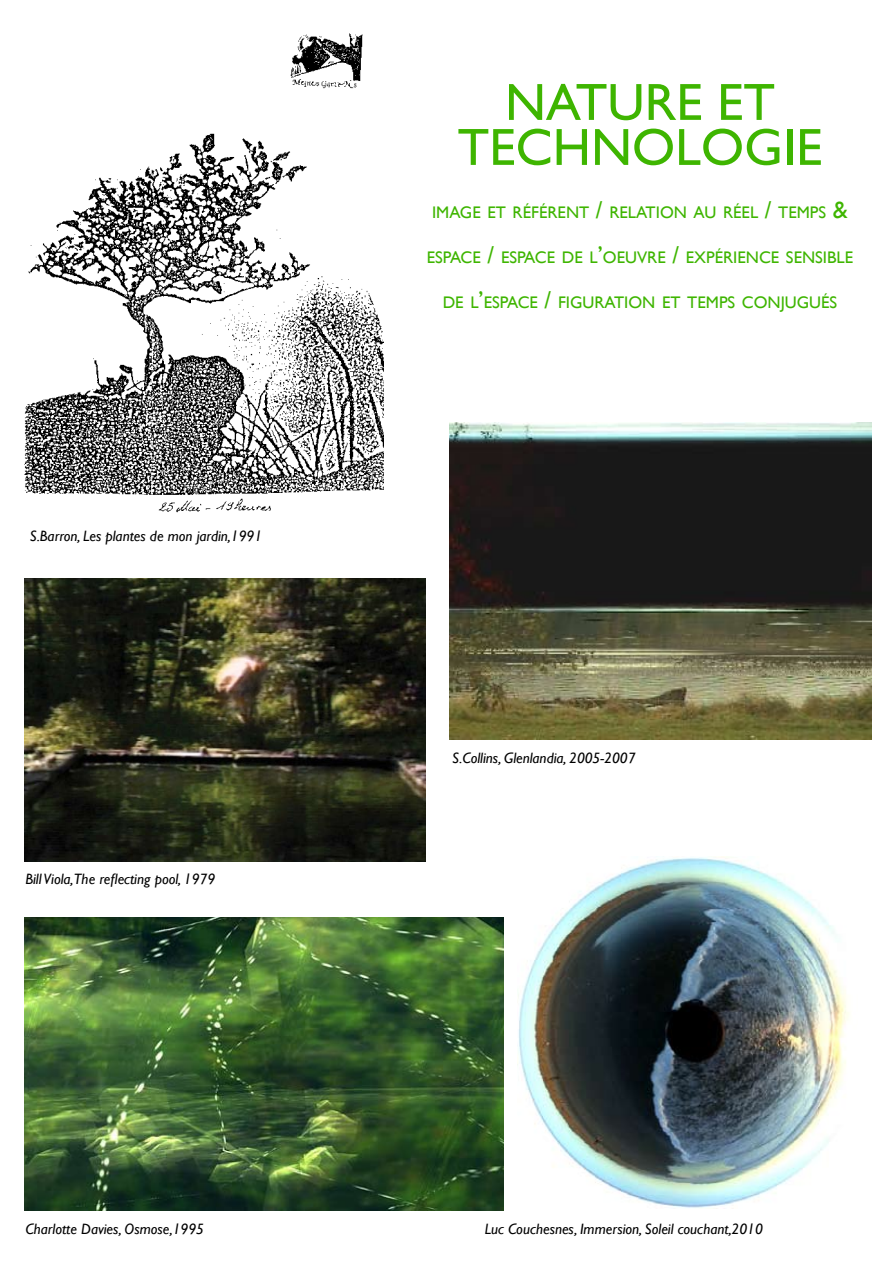
<style>
.page{position:relative;width:893px;height:1263px;background:#fff}
.page>*{position:absolute;margin:0;border:0;box-sizing:border-box;transform-origin:0 0}
.t1{font:52.5px/45px "Gill Sans";color:#3eb500;text-align:center}
.t2{font:24px "Gill Sans";color:#3eb500}
.t3{font:16.8px "Gill Sans";color:#3eb500}
.t4{font:italic 15px "Gill Sans";color:#000}
.s1{font-size:24px}
</style>
<div class="page">
<img style="left:24px;top:33px;width:360px;height:480px">
<img style="left:449px;top:423px;width:423px;height:317px">
<img style="left:24px;top:578px;width:401px;height:284px">
<img style="left:518px;top:857px;width:332px;height:352px">
<img style="left:24px;top:917px;width:479px;height:293px">
<h1 class="t1" style="left:457px;top:81px;width:366px">NATURE ET<br>TECHNOLOGIE</h1>
<p class="t4" style="left:30px;top:527px;width:234px">S.Barron, Les plantes de mon jardin,1991</p>
<p class="t4" style="left:26px;top:870px;width:191px">Bill Viola,The reflecting pool, 1979</p>
<p class="t3" style="left:432px;top:203px;width:11px">IMAGE</p>
<p class="t3" style="left:487px;top:203px;width:36px">ET RÉFÉRENT</p>
<p class="t3" style="left:596px;top:203px;width:24px"><span class="s1">/</span> RELATION</p>
<p class="t3" style="left:694px;top:203px;width:39px">AU RÉEL</p>
<p class="t3" style="left:765px;top:203px;width:24px"><span class="s1">/</span> TEMPS</p>
<h2 class="t2" style="left:833px;top:196px;width:16px">&amp;</h2>
<p class="t3" style="left:427px;top:248px;width:10px">ESPACE</p>
<p class="t3" style="left:488px;top:248px;width:24px"><span class="s1">/</span> ESPACE</p>
<p class="t3" style="left:562px;top:248px;width:53px">DE L<span class="s1">’</span>OEUVRE</p>
<p class="t3" style="left:672px;top:248px;width:24px"><span class="s1">/</span> EXPÉRIENCE</p>
<p class="t3" style="left:786px;top:248px;width:10px">SENSIBLE</p>
<p class="t3" style="left:443px;top:293px;width:51px">DE L<span class="s1">’</span>ESPACE</p>
<p class="t3" style="left:545px;top:293px;width:24px"><span class="s1">/</span> FIGURATION</p>
<p class="t3" style="left:662px;top:293px;width:36px">ET TEMPS</p>
<p class="t3" style="left:742px;top:293px;width:12px">CONJUGUÉS</p>
<p class="t4" style="left:452px;top:749px;width:185px">S.Collins, Glenlandia, 2005-2007</p>
<p class="t4" style="left:26px;top:1220px;width:180px">Charlotte Davies, Osmose,1995</p>
<p class="t4" style="left:485px;top:1220px;width:280px">Luc Couchesnes, Immersion, Soleil couchant,2010</p>
</div>
